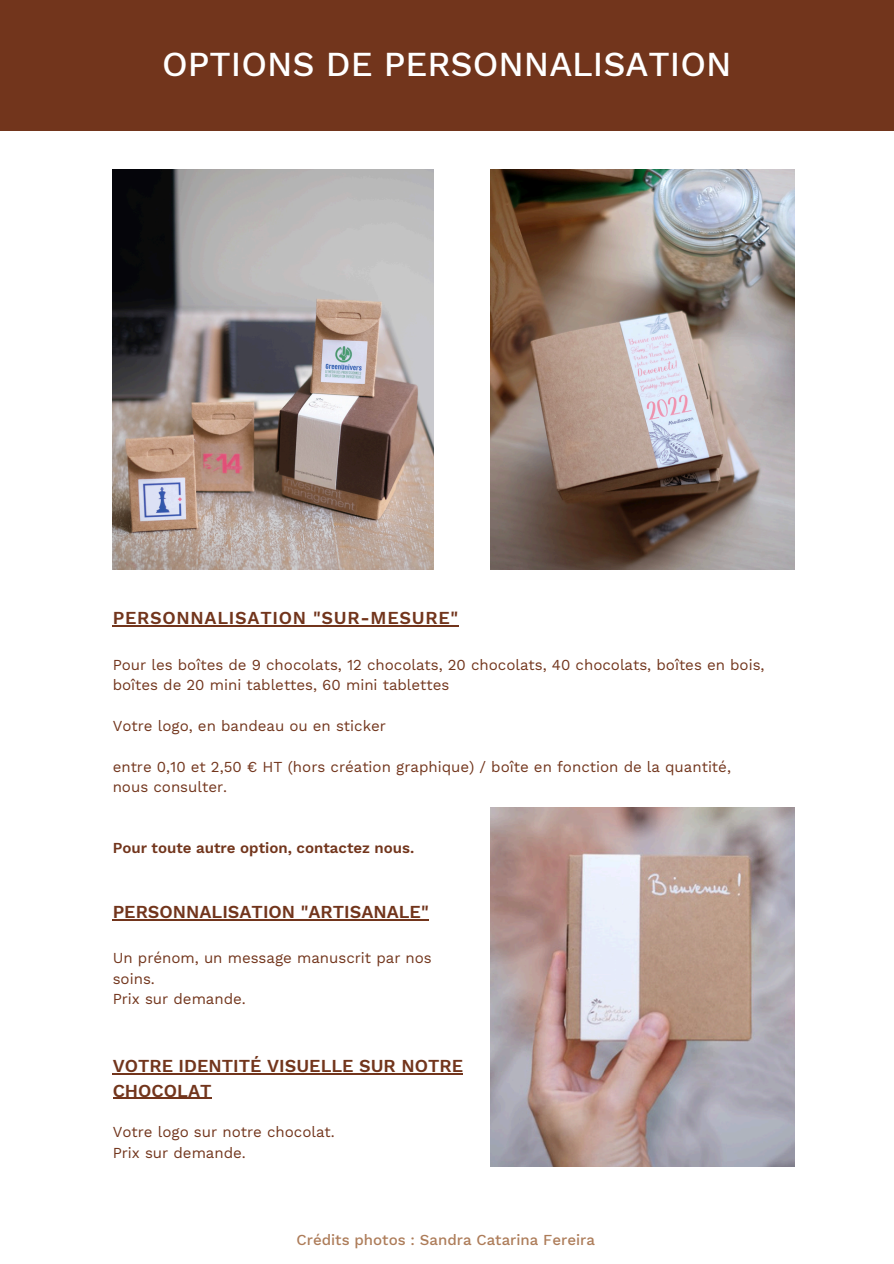
<style>
.page{position:relative;width:894px;height:1264px;background:#fff}
.page>*{position:absolute;margin:0;border:0;box-sizing:border-box;transform-origin:0 0}
.t1{font:500 34.5px "Work Sans";color:#fff}
.t2{font:600 18px/24.8px "Work Sans";color:#72351c}
.t3{font:600 18px "Work Sans";letter-spacing:.04em;color:#72351c}
.t4{font:15px/20.2px "Work Sans";color:#72351c}
.t5{font:600 15px "Work Sans";color:#72351c}
.t6{font:500 15px "Work Sans";color:#ad7c59}
</style>
<div class="page">
<img style="left:113px;top:169px;width:320px;height:401px">
<hr style="left:113px;top:625px;width:346px;height:1px;background:#72351c">
<div style="left:0;top:0;width:893px;height:130px;background:#72351c"></div>
<img style="left:491px;top:807px;width:303px;height:359px">
<img style="left:491px;top:169px;width:303px;height:401px">
<hr style="left:113px;top:919px;width:315px;height:1px;background:#72351c">
<hr style="left:113px;top:1073px;width:350px;height:1px;background:#72351c">
<hr style="left:113px;top:1097px;width:98px;height:1px;background:#72351c">
<p class="t1" style="left:162px;top:44px;width:570px">OPTIONS DE PERSONNALISATION</p>
<p class="t3" style="left:113px;top:607px;width:347px">PERSONNALISATION "SUR-MESURE"</p>
<p class="t4" style="left:113px;top:655px;width:653px">Pour les boîtes de 9 chocolats, 12 chocolats, 20 chocolats, 40 chocolats, boîtes en bois, boîtes de 20 mini tablettes, 60 mini tablettes</p>
<h2 class="t4" style="left:113px;top:715px;width:275px">Votre logo, en bandeau ou en sticker</h2>
<p class="t4" style="left:113px;top:756px;width:619px">entre 0,10 et 2,50 € HT (hors création graphique) / boîte en fonction de la quantité,</p>
<p class="t4" style="left:113px;top:776px;width:116px">nous consulter.</p>
<p class="t5" style="left:113px;top:838px;width:303px">Pour toute autre option, contactez nous.</p>
<p class="t2" style="left:113px;top:899px;width:317px">PERSONNALISATION "ARTISANALE"</p>
<p class="t4" style="left:113px;top:948px;width:320px">Un prénom, un message manuscrit par nos soins.<br>Prix sur demande.</p>
<p class="t2" style="left:113px;top:1053px;width:352px">VOTRE IDENTITÉ VISUELLE SUR NOTRE<br>CHOCOLAT</p>
<p class="t4" style="left:113px;top:1121px;width:224px">Votre logo sur notre chocolat.<br>Prix sur demande.</p>
<h3 class="t6" style="left:296px;top:1230px;width:300px">Crédits photos : Sandra Catarina Fereira</h3>
</div>
